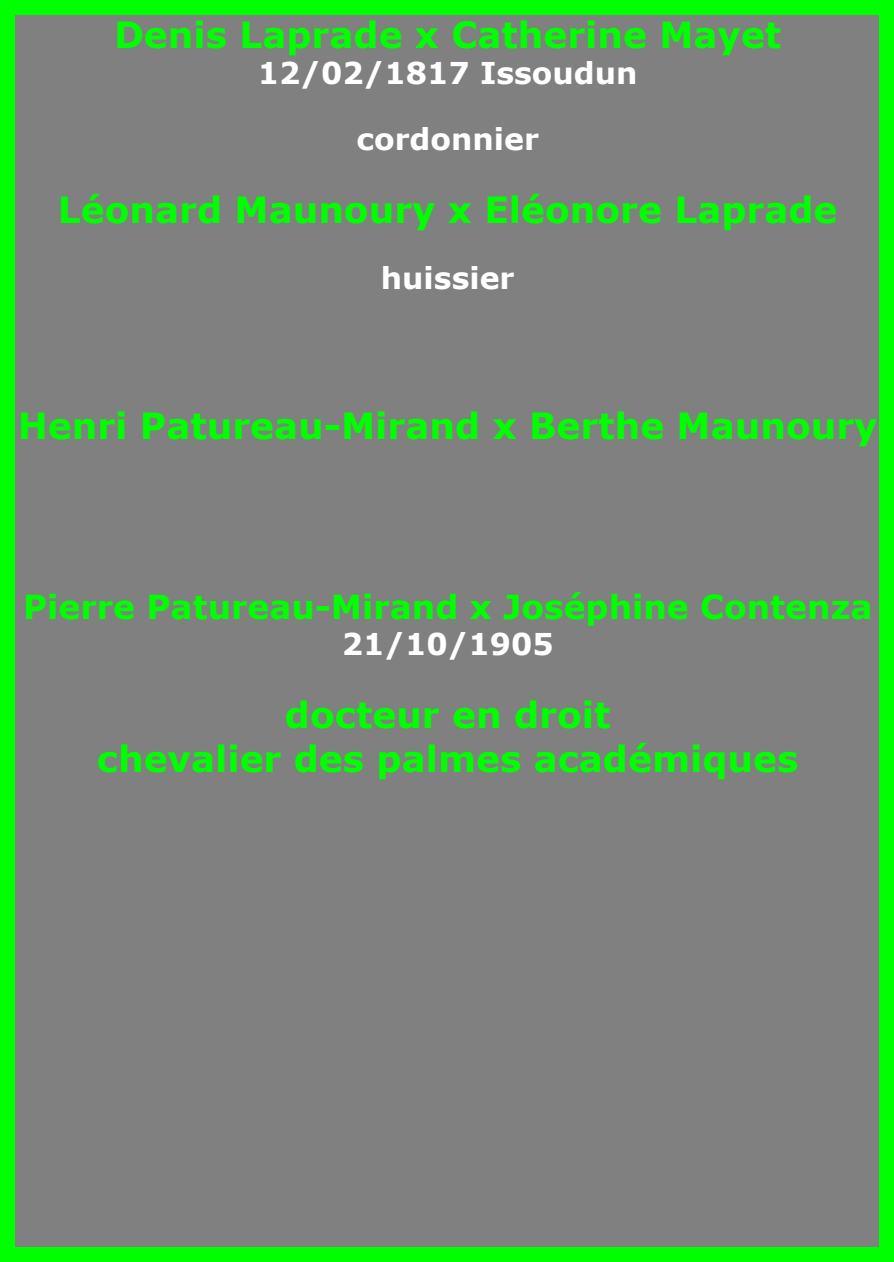
<style>
.page{position:relative;width:894px;height:1262px;background:#fff}
.page>*{position:absolute;margin:0;border:0;box-sizing:border-box;transform-origin:0 0}
.t1{font:700 36px/43.2px "Verdana";color:#0f0;text-align:center}
.t2{font:700 33px "Verdana";color:#0f0}
.t3{font:700 30px "Verdana";color:#fff}
</style>
<div class="page">
<div style="left:0;top:0;width:894px;height:1262px;background:#808080;border:15px solid #0f0"></div>
<p class="t1" style="left:114px;top:12px;width:669px">Denis Laprade x Catherine Mayet</p>
<p class="t3" style="left:258px;top:52px;width:381px">12/02/1817 Issoudun</p>
<p class="t3" style="left:356px;top:118px;width:184px">cordonnier</p>
<p class="t1" style="left:58px;top:188px;width:781px">Léonard Maunoury x Eléonore Laprade</p>
<p class="t3" style="left:381px;top:257px;width:135px">huissier</p>
<p class="t1" style="left:18px;top:404px;width:861px">Henri Patureau-Mirand x Berthe Maunoury</p>
<p class="t2" style="left:23px;top:584px;width:851px">Pierre Patureau-Mirand x Joséphine Contenza</p>
<p class="t3" style="left:342px;top:623px;width:213px">21/10/1905</p>
<p class="t1" style="left:97px;top:693px;width:703px">docteur en droit<br>chevalier des palmes académiques</p>
</div>
